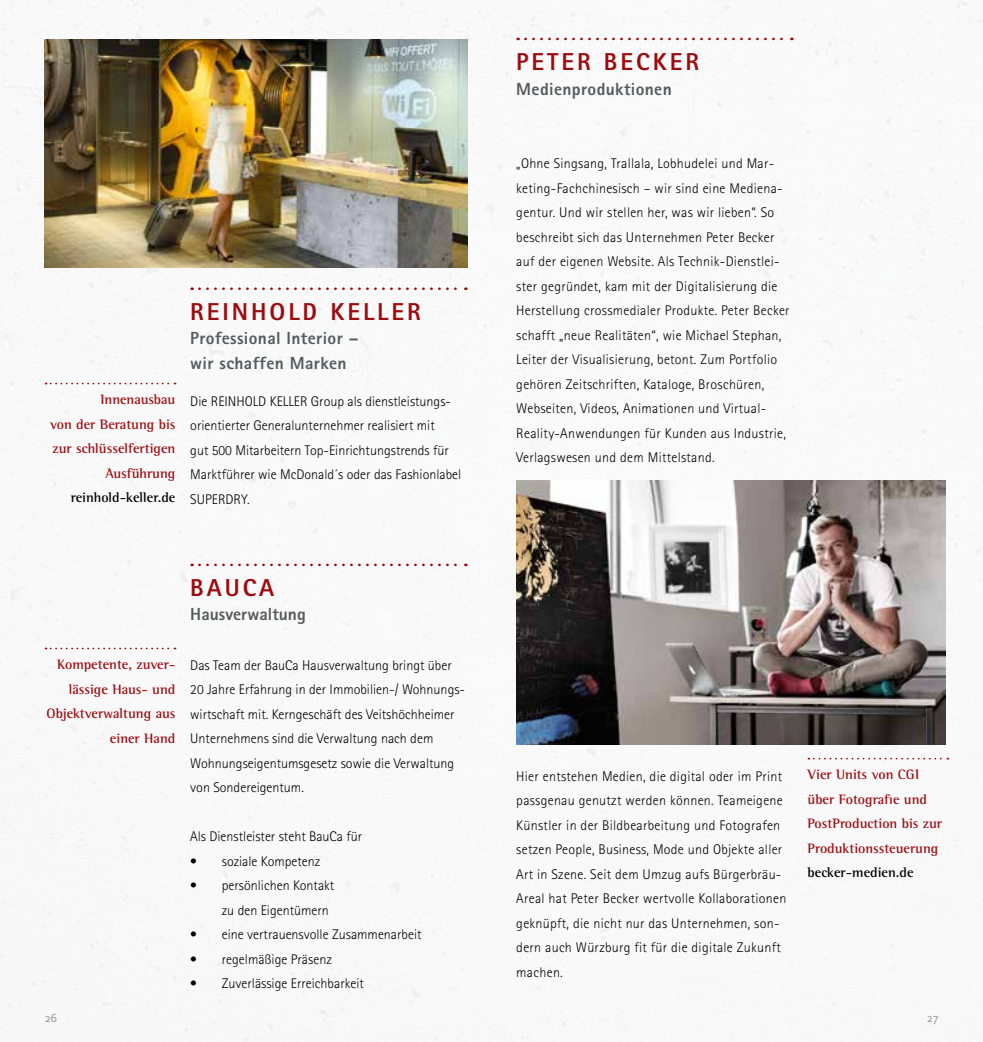
<style>
.page{position:relative;width:983px;height:1042px;background:#fff}
.page>*{position:absolute;margin:0;border:0;box-sizing:border-box;transform-origin:0 0}
.t1{font:800 24.5px "Rotis Sans Serif";letter-spacing:.12em;color:#9e0b0f}
.t2{font:800 17.5px/24.5px "Rotis Sans Serif";letter-spacing:.02em;color:#58595b}
.t3{font:800 17.5px "Rotis Sans Serif";color:#58595b}
.t4{font:300 14px/24.5px "Rotis Sans Serif";letter-spacing:.02em;color:#000}
.t5{font:300 14px/24.5px "Rotis Sans Serif";color:#000}
.t6{font:700 14px/24.5px "Rotis Semi Serif";color:#9e0b0f;text-align:right}
.t7{font:700 14px "Rotis Semi Serif";color:#000}
.t8{font:12.25px "Corbel";color:#939598}
</style>
<div class="page">
<img style="left:0;top:0;width:982px;height:1042px">
<svg style="left:525px;top:38px;width:267px;height:2px"></svg>
<img style="left:516px;top:480px;width:429px;height:264px">
<svg style="left:808px;top:758px;width:140px;height:1px"></svg>
<svg style="left:199px;top:563px;width:267px;height:3px"></svg>
<svg style="left:199px;top:287px;width:267px;height:3px"></svg>
<svg style="left:46px;top:383px;width:129px;height:1px"></svg>
<svg style="left:46px;top:647px;width:129px;height:2px"></svg>
<img style="left:45px;top:40px;width:422px;height:228px">
<p class="t6" style="left:50px;top:387px;width:127px">Innenausbau<br>von der Beratung bis zur schlüsselfertigen<br>Ausführung</p>
<p class="t7" style="left:71px;top:489px;width:106px">reinhold-keller.de</p>
<h1 class="t1" style="left:190px;top:296px;width:232px">REINHOLD KELLER</h1>
<p class="t2" style="left:190px;top:326px;width:170px">Professional Interior – wir schaffen Marken</p>
<p class="t5" style="left:190px;top:389px;width:272px">Die REINHOLD KELLER Group als dienstleistungs&shy;orientierter Generalunternehmer realisiert mit<br>gut 500 Mitarbeitern Top-Einrichtungstrends für Marktführer wie McDonald´s oder das Fashionlabel SUPERDRY.</p>
<p class="t6" style="left:47px;top:652px;width:130px">Kompetente, zuver&shy;lässige Haus- und<br>Objektverwaltung aus einer Hand</p>
<h1 class="t1" style="left:190px;top:572px;width:85px">BAUCA</h1>
<p class="t3" style="left:190px;top:603px;width:117px">Hausverwaltung</p>
<p class="t5" style="left:190px;top:652px;width:276px">Das Team der BauCa Hausverwaltung bringt über 20 Jahre Erfahrung in der Immobilien-/ Wohnungs&shy;wirtschaft mit. Kerngeschäft des Veitshöchheimer Unternehmens sind die Verwaltung nach dem Wohnungseigentumsgesetz sowie die Verwaltung von Sondereigentum.</p>
<p class="t5" style="left:190px;top:824px;width:173px">Als Dienstleister steht BauCa für</p>
<p class="t5" style="left:190px;top:848px;width:131px">• soziale Kompetenz</p>
<p class="t5" style="left:222px;top:873px;width:114px;text-indent:-32px">• persönlichen Kontakt zu den Eigentümern</p>
<p class="t5" style="left:190px;top:922px;width:233px">• eine vertrauensvolle Zusammenarbeit</p>
<p class="t5" style="left:190px;top:946px;width:143px">• regelmäßige Präsenz</p>
<p class="t5" style="left:190px;top:971px;width:175px">• Zuverlässige Erreichbarkeit</p>
<h1 class="t1" style="left:516px;top:46px;width:184px">PETER BECKER</h1>
<p class="t2" style="left:516px;top:76px;width:157px">Medienproduktionen</p>
<p class="t4" style="left:516px;top:151px;width:275px">„Ohne Singsang, Trallala, Lobhudelei und Mar&shy;keting-Fachchinesisch – wir sind eine Mediena&shy;gentur. Und wir stellen her, was wir lieben“. So beschreibt sich das Unternehmen Peter Becker auf der eigenen Website. Als Technik-Dienstlei&shy;ster gegründet, kam mit der Digitalisierung die Herstellung crossmedialer Produkte. Peter Becker schafft „neue Realitäten“, wie Michael Stephan, Leiter der Visualisierung, betont. Zum Portfolio gehören Zeitschriften, Kataloge, Broschüren, Webseiten, Videos, Animationen und Virtual-Reality-Anwendungen für Kunden aus Industrie, Verlagswesen und dem Mittelstand.</p>
<p class="t4" style="left:516px;top:764px;width:271px">Hier entstehen Medien, die digital oder im Print passgenau genutzt werden können. Teameigene Künstler in der Bildbearbeitung und Fotografen setzen People, Business, Mode und Objekte aller Art in Szene. Seit dem Umzug aufs Bürgerbräu-Areal hat Peter Becker wertvolle Kollaborationen geknüpft, die nicht nur das Unternehmen, son&shy;dern auch Würzburg fit für die digitale Zukunft machen.</p>
<p class="t6" style="left:807px;top:762px;width:136px;text-align:left">Vier Units von CGI über Fotografie und<br>PostProduction bis zur<br>Produktionssteuerung</p>
<p class="t7" style="left:807px;top:864px;width:107px">becker-medien.de</p>
<p class="t8" style="left:45px;top:1010px;width:14px">26</p>
<p class="t8" style="left:926px;top:1010px;width:13px">27</p>
</div>
